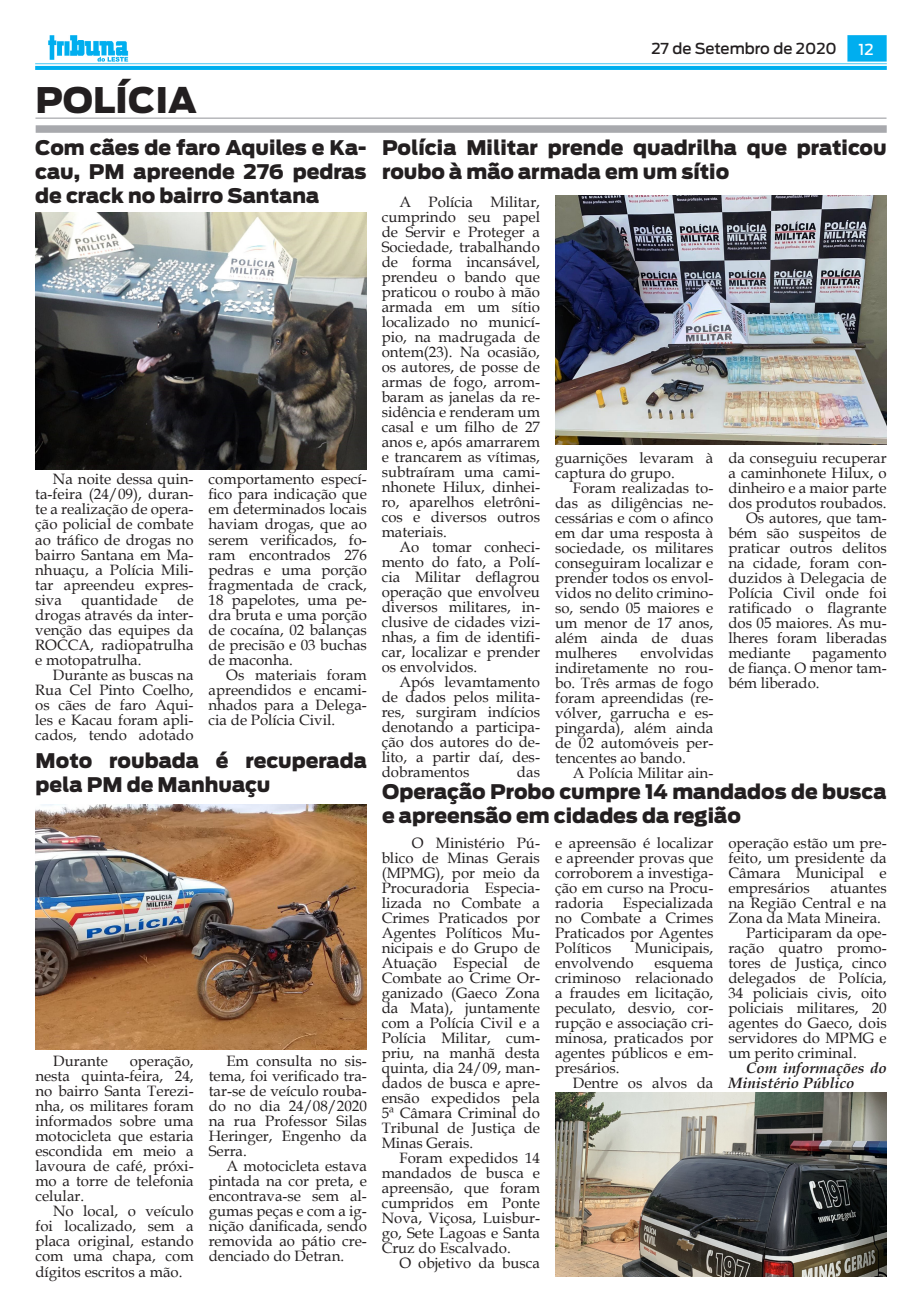
<style>
.page{position:relative;width:922px;height:1312px;background:#fff}
.page>*{position:absolute;margin:0;border:0;box-sizing:border-box;transform-origin:0 0}
.t1{font:900 35px "Antenna";color:#231f20}
.t2{font:900 20px/24px "Antenna";color:#231f20}
.Tribuna_Texto_-_Book{font:15px/15px "Book Antiqua";color:#231f20;text-align:justify}
.Tribuna_Texto_-_Book-2{font:italic 700 15px/15px "Book Antiqua";color:#231f20}
.t3{font:500 15px "Antenna";color:#231f20}
.t4{font:500 15px "Antenna";color:#fff}
</style>
<div class="page">
<img style="left:35px;top:35px;width:851px;height:34px">
<hr style="left:35px;top:117px;width:851px;height:2px;background:#a8a9ad">
<div style="left:36px;top:125px;width:850px;height:8px;background:#a8a9ad"></div>
<img style="left:36px;top:213px;width:330px;height:256px">
<img style="left:36px;top:804px;width:331px;height:245px">
<img style="left:555px;top:196px;width:331px;height:248px">
<img style="left:555px;top:1092px;width:331px;height:184px">
<p class="t3" style="left:651px;top:40px;width:187px">27 de Setembro de 2020</p>
<p class="t4" style="left:858px;top:40px;width:17px">12</p>
<p class="t1" style="left:36px;top:79px;width:163px">POLÍCIA</p>
<p class="t2" style="left:35px;top:136px;width:332px;text-align:justify">Com cães de faro Aquiles e Ka&shy;cau, PM apreende 276 pedras de crack no bairro Santana</p>
<p class="t2" style="left:382px;top:136px;width:506px">Polícia Militar prende quadrilha que praticou roubo à mão armada em um sítio</p>
<p class="Tribuna_Texto_-_Book" style="left:381px;top:194px;width:160px;text-indent:18px">A Polícia Militar, cumprindo seu papel de Servir e Proteger a Sociedade, trabalhando de forma incansável, prendeu o bando que praticou o roubo à mão armada em um sítio localizado no municí&shy;pio, na madrugada de ontem(23). Na ocasião, os autores, de posse de armas de fogo, arrom&shy;baram as janelas da re&shy;sidência e renderam um casal e um filho de 27 anos e, após amarrarem e trancarem as vítimas, subtraíram uma cami&shy;nhonete Hilux, dinhei&shy;ro, aparelhos eletrôni&shy;cos e diversos outros materiais.</p>
<p class="Tribuna_Texto_-_Book" style="left:381px;top:539px;width:160px;text-indent:18px">Ao tomar conheci&shy;mento do fato, a Polí&shy;cia Militar deflagrou operação que envolveu diversos militares, in&shy;clusive de cidades vizi&shy;nhas, a fim de identifi&shy;car, localizar e prender os envolvidos.</p>
<p class="Tribuna_Texto_-_Book" style="left:381px;top:674px;width:160px;text-indent:18px">Após levamtamento de dados pelos milita&shy;res, surgiram indícios denotando a participa&shy;ção dos autores do de&shy;lito, a partir daí, des&shy;dobramentos</p>
<p class="Tribuna_Texto_-_Book" style="left:728px;top:449px;width:160px">da conseguiu recuperar a caminhonete Hilux, o dinheiro e a maior parte dos produtos roubados.</p>
<p class="Tribuna_Texto_-_Book" style="left:728px;top:509px;width:160px;text-indent:18px">Os autores, que tam&shy;bém são suspeitos de praticar outros delitos na cidade, foram con&shy;duzidos à Delegacia de Polícia Civil onde foi ratificado o flagrante dos 05 maiores. As mu&shy;lheres foram liberadas mediante</p>
<p class="Tribuna_Texto_-_Book" style="left:555px;top:450px;width:160px">guarnições levaram à captura do grupo.</p>
<p class="Tribuna_Texto_-_Book" style="left:555px;top:480px;width:160px;text-indent:18px">Foram realizadas to&shy;das as diligências ne&shy;cessárias e com o afinco em dar uma resposta à sociedade, os militares conseguiram localizar e prender todos os envol&shy;vidos no delito crimino&shy;so, sendo 05 maiores e um menor de 17 anos, além ainda de duas mulheres</p>
<p class="Tribuna_Texto_-_Book" style="left:35px;top:471px;width:160px;text-indent:18px">Na noite dessa quin&shy;ta-feira (24/09), duran&shy;te a realização de opera&shy;ção policial de combate ao tráfico de drogas no bairro Santana em Ma&shy;nhuaçu, a Polícia Mili&shy;tar apreendeu expres&shy;siva</p>
<p class="Tribuna_Texto_-_Book" style="left:208px;top:471px;width:160px">comportamento especí&shy;fico para indicação que em determinados locais haviam drogas, que ao serem verificados, fo&shy;ram encontrados 276 pedras e uma porção fragmentada de crack, 18 papelotes, uma pe&shy;dra bruta e uma porção de cocaína, 02 balanças de precisão e 03 buchas de maconha.</p>
<p class="Tribuna_Texto_-_Book" style="left:208px;top:666px;width:160px;text-indent:18px">Os materiais foram apreendidos e encami&shy;nhados para a Delega&shy;cia de Polícia Civil.</p>
<p class="Tribuna_Texto_-_Book" style="left:35px;top:591px;width:160px;text-indent:142px">de drogas através da inter&shy;venção das equipes da ROCCA, radiopatrulha e motopatrulha.</p>
<p class="Tribuna_Texto_-_Book" style="left:35px;top:666px;width:160px;text-indent:18px">Durante as buscas na Rua Cel Pinto Coelho, os cães de faro Aqui&shy;les e Kacau foram apli&shy;cados, tendo adotado</p>
<p class="Tribuna_Texto_-_Book" style="left:82px;top:591px;width:77px">quantidade</p>
<p class="Tribuna_Texto_-_Book" style="left:555px;top:645px;width:160px;text-indent:85px">envolvidas indiretamente no rou&shy;bo. Três armas de fogo foram apreendidas (re&shy;vólver, garrucha e es&shy;pingarda), além ainda de 02 automóveis per&shy;tencentes ao bando.</p>
<p class="Tribuna_Texto_-_Book" style="left:572px;top:765px;width:142px">A Polícia Militar ain-</p>
<p class="Tribuna_Texto_-_Book" style="left:728px;top:644px;width:160px;text-indent:84px">pagamento de fiança. O menor tam&shy;bém liberado.</p>
<p class="t2" style="left:36px;top:748px;width:332px">Moto roubada é recuperada pela PM de Manhuaçu</p>
<p class="Tribuna_Texto_-_Book" style="left:517px;top:764px;width:25px">das</p>
<p class="t2" style="left:382px;top:779px;width:506px">Operação Probo cumpre 14 mandados de busca e apreensão em cidades da região</p>
<p class="Tribuna_Texto_-_Book" style="left:53px;top:1053px;width:56px">Durante</p>
<p class="Tribuna_Texto_-_Book" style="left:35px;top:1053px;width:160px;text-indent:94px">operação, nesta quinta-feira, 24, no bairro Santa Terezi&shy;nha, os militares foram informados sobre uma motocicleta que estaria escondida em meio a lavoura de café, próxi&shy;mo a torre de telefonia celular.</p>
<p class="Tribuna_Texto_-_Book" style="left:35px;top:1203px;width:160px;text-indent:18px">No local, o veículo foi localizado, sem a placa original, estando com uma chapa, com dígitos escritos a mão.</p>
<p class="Tribuna_Texto_-_Book" style="left:209px;top:1053px;width:160px;text-indent:18px">Em consulta no sis&shy;tema, foi verificado tra&shy;tar-se de veículo rouba&shy;do no dia 24/08/2020 na rua Professor Silas Heringer, Engenho da Serra.</p>
<p class="Tribuna_Texto_-_Book" style="left:209px;top:1158px;width:160px;text-indent:18px">A motocicleta estava pintada na cor preta, e encontrava-se sem al&shy;gumas peças e com a ig&shy;nição danificada, sendo removida ao pátio cre&shy;denciado do Detran.</p>
<p class="Tribuna_Texto_-_Book" style="left:381px;top:834px;width:160px;text-indent:30px">O Ministério Pú&shy;blico de Minas Gerais (MPMG), por meio da Procuradoria Especia&shy;lizada no Combate a Crimes Praticados por Agentes Políticos Mu&shy;nicipais e do Grupo de Atuação Especial de Combate ao Crime Or&shy;ganizado (Gaeco Zona da Mata), juntamente com a Polícia Civil e a Polícia Militar, cum&shy;priu, na manhã desta quinta, dia 24/09, man&shy;dados de busca e apre&shy;ensão expedidos pela 5ª Câmara Criminal do Tribunal de Justiça de Minas Gerais.</p>
<p class="Tribuna_Texto_-_Book" style="left:381px;top:1149px;width:160px;text-indent:18px">Foram expedidos 14 mandados de busca e apreensão, que foram cumpridos em Ponte Nova, Viçosa, Luisbur&shy;go, Sete Lagoas e Santa Cruz do Escalvado.</p>
<p class="Tribuna_Texto_-_Book" style="left:399px;top:1254px;width:142px">O objetivo da busca</p>
<p class="Tribuna_Texto_-_Book" style="left:555px;top:834px;width:160px">e apreensão é localizar e apreender provas que corroborem a investiga&shy;ção em curso na Procu&shy;radoria</p>
<p class="Tribuna_Texto_-_Book" style="left:555px;top:894px;width:160px;text-indent:68px">Especializada no Combate a Crimes Praticados por Agentes Políticos</p>
<p class="Tribuna_Texto_-_Book" style="left:634px;top:939px;width:80px">Municipais,</p>
<p class="Tribuna_Texto_-_Book" style="left:555px;top:954px;width:80px">envolvendo</p>
<p class="Tribuna_Texto_-_Book" style="left:555px;top:954px;width:160px;text-indent:99px">esquema criminoso relacionado a fraudes em licitação, peculato, desvio, cor&shy;rupção e associação cri&shy;minosa, praticados por agentes públicos e em&shy;presários.</p>
<p class="Tribuna_Texto_-_Book" style="left:572px;top:1074px;width:142px">Dentre os alvos da</p>
<p class="Tribuna_Texto_-_Book" style="left:728px;top:834px;width:160px">operação estão um pre&shy;feito, um presidente da Câmara Municipal e empresários</p>
<p class="Tribuna_Texto_-_Book" style="left:728px;top:879px;width:160px;text-indent:102px">atuantes na Região Central e na Zona da Mata Mineira.</p>
<p class="Tribuna_Texto_-_Book" style="left:728px;top:924px;width:160px;text-indent:18px">Participaram da ope&shy;ração quatro promo&shy;tores de Justiça, cinco delegados de Polícia, 34 policiais civis, oito policiais militares, 20 agentes do Gaeco, dois servidores do MPMG e um perito criminal.</p>
<p class="Tribuna_Texto_-_Book-2" style="left:728px;top:1059px;width:160px;text-indent:18px">Com informações do<br>Ministério Público</p>
</div>
